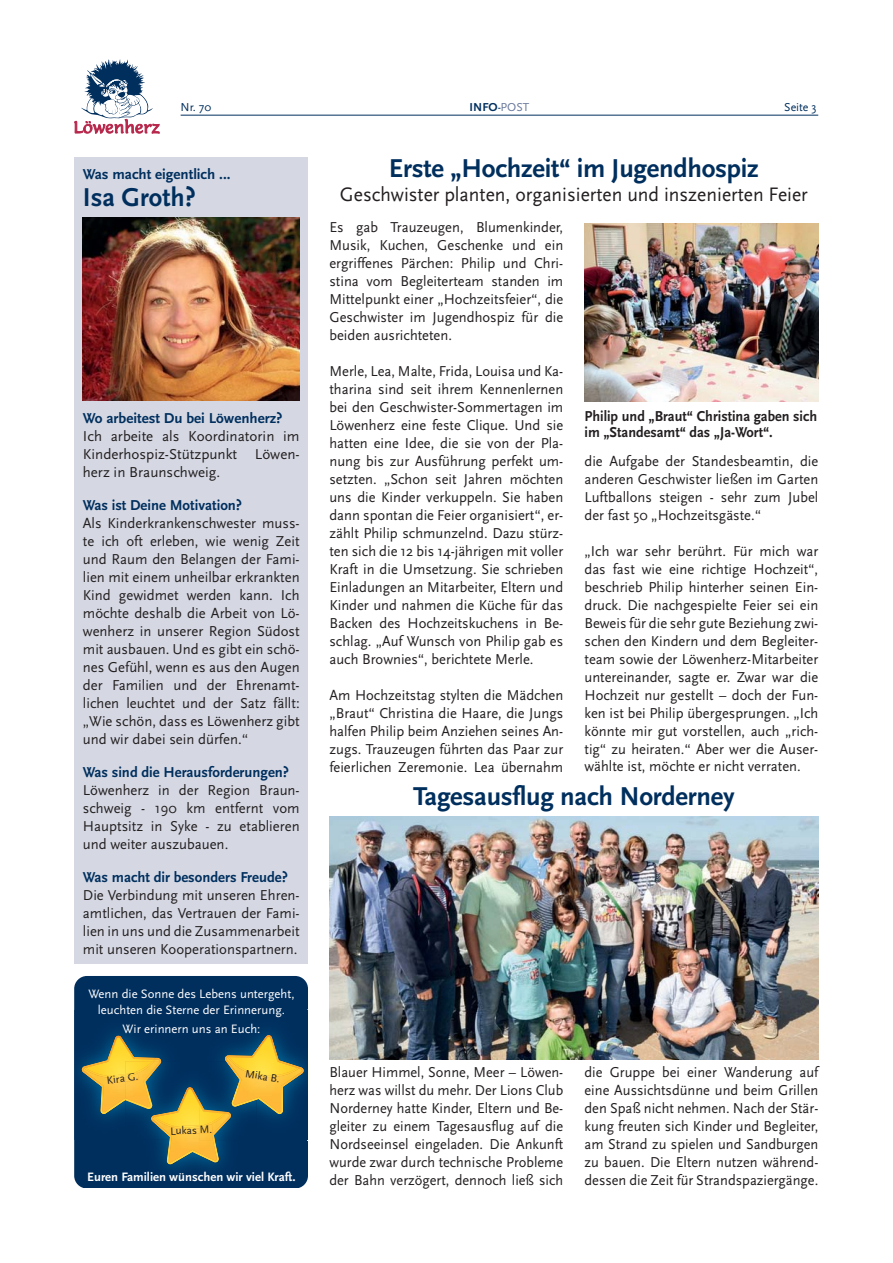
<style>
.page{position:relative;width:893px;height:1263px;background:#fff}
.page>*{position:absolute;margin:0;border:0;box-sizing:border-box;transform-origin:0 0}
.t1{font:700 27px "Scala Sans";letter-spacing:-.01em;color:#002f5e}
.t2{font:20.4px "Scala Sans";color:#231f20;scale:.96 1}
.t3{font:15px/18px "Scala Sans";color:#231f20;text-align:justify}
.t4{font:15px/18px "Scala Sans";color:#231f20;text-align:justify;scale:.96 1}
.t5{font:700 15px "Scala Sans";color:#002f5e}
.t6{font:700 15px/16.5px "Scala Sans";color:#231f20;scale:.95 1}
.t7{font:12.75px/15.3px "Scala Sans";color:#fff;text-align:center}
.t8{font:700 12.75px "Scala Sans";color:#fff}
.t9{font:12px "Scala Sans";color:#002f5e}
.t10{font:700 12px "Scala Sans";color:#002f5e}
.t11{font:11.1px "Scala Sans";color:#231f20}
.s1{font-weight:400}
.s2{font-weight:400;color:#697a9d}
</style>
<div class="page">
<img style="left:329px;top:816px;width:489px;height:244px">
<div style="left:74px;top:976px;width:234px;height:211px;background:#002f5e"></div>
<div style="left:74px;top:1010px;width:113px;height:130px;background:#002f5e"></div>
<img style="left:125px;top:1164px;width:132px;height:23px">
<img style="left:199px;top:1009px;width:110px;height:131px">
<svg style="left:81px;top:1035px;width:223px;height:129px;background:#4b6158"></svg>
<img style="left:229px;top:1037px;width:68px;height:38px">
<hr style="left:181px;top:115px;width:637px;height:1px;background:#002f5e">
<svg style="left:74px;top:59px;width:86px;height:75px"></svg>
<div style="left:74px;top:158px;width:234px;height:806px;background:#d5d8e3"></div>
<img style="left:83px;top:218px;width:217px;height:183px">
<img style="left:584px;top:223px;width:234px;height:179px">
<p class="t9" style="left:181px;top:102px;width:32px">Nr. 70</p>
<p class="t10" style="left:470px;top:103px;width:61px">INFO<span class="s1">-</span><span class="s2">POST</span></p>
<p class="t9" style="left:784px;top:102px;width:34px">Seite 3</p>
<p class="t5" style="left:83px;top:168px;width:149px">Was macht eigentlich ...</p>
<h1 class="t1" style="left:83px;top:187px;width:114px">Isa Groth?</h1>
<p class="t5" style="left:83px;top:412px;width:201px">Wo arbeitest Du bei Löwenherz?</p>
<p class="t3" style="left:83px;top:428px;width:218px">Ich arbeite als Koordinatorin im Kinderhospiz-Stützpunkt Löwen&shy;herz in Braunschweig.</p>
<p class="t5" style="left:83px;top:499px;width:161px">Was ist Deine Motivation?</p>
<p class="t3" style="left:83px;top:515px;width:218px">Als Kinderkrankenschwester muss&shy;te ich oft erleben, wie wenig Zeit und Raum den Belangen der Fami&shy;lien mit einem unheilbar erkrankten Kind gewidmet werden kann. Ich möchte deshalb die Arbeit von Lö&shy;wenherz in unserer Region Südost mit ausbauen. Und es gibt ein schö&shy;nes Gefühl, wenn es aus den Augen der Familien und der Ehrenamt&shy;lichen leuchtet und der Satz fällt: „Wie schön, dass es Löwenherz gibt und wir dabei sein dürfen.“</p>
<p class="t5" style="left:83px;top:766px;width:208px">Was sind die Herausforderungen?</p>
<p class="t3" style="left:83px;top:782px;width:218px">Löwenherz in der Region Braun&shy;schweig - 190 km entfernt vom Hauptsitz in Syke - zu etablieren und weiter auszubauen.</p>
<p class="t5" style="left:83px;top:871px;width:206px">Was macht dir besonders Freude?</p>
<p class="t3" style="left:83px;top:887px;width:218px">Die Verbindung mit unseren Ehren&shy;amtlichen, das Vertrauen der Fami&shy;lien in uns und die Zusammenarbeit mit unseren Kooperationspartnern.</p>
<p class="t7" style="left:88px;top:987px;width:208px">Wenn die Sonne des Lebens untergeht, leuchten die Sterne der Erinnerung.</p>
<p class="t7" style="left:123px;top:1022px;width:139px">Wir erinnern uns an Euch:</p>
<p class="t11" style="left:106px;top:1075px;width:33px;rotate:-7deg">Kira G.</p>
<p class="t11" style="left:170px;top:1126px;width:44px;rotate:-2deg">Lukas M.</p>
<p class="t11" style="left:246px;top:1068px;width:36px;rotate:9deg">Mika B.</p>
<p class="t8" style="left:87px;top:1171px;width:210px">Euren Familien wünschen wir viel Kraft.</p>
<h1 class="t1" style="left:389px;top:158px;width:371px">Erste „Hochzeit“ im Jugendhospiz</h1>
<h2 class="t2" style="left:340px;top:186px;width:489px">Geschwister planten, organisierten und inszenierten Feier</h2>
<p class="t3" style="left:329px;top:219px;width:235px">Es gab Trauzeugen, Blumenkinder, Musik, Kuchen, Geschenke und ein ergriffenes Pärchen: Philip und Chri&shy;stina vom Begleiterteam standen im Mittelpunkt einer „Hochzeitsfeier“, die Geschwister im Jugendhospiz für die beiden ausrichteten.</p>
<p class="t3" style="left:329px;top:363px;width:235px">Merle, Lea, Malte, Frida, Louisa und Ka&shy;tharina sind seit ihrem Kennenlernen bei den Geschwister-Sommertagen im Löwenherz eine feste Clique. Und sie hatten eine Idee, die sie von der Pla&shy;nung bis zur Ausführung perfekt um&shy;setzten. „Schon seit Jahren möchten uns die Kinder verkuppeln. Sie haben dann spontan die Feier organisiert“, er&shy;zählt Philip schmunzelnd. Dazu stürz&shy;ten sich die 12 bis 14-jährigen mit voller Kraft in die Umsetzung. Sie schrieben Einladungen an Mitarbeiter, Eltern und Kinder und nahmen die Küche für das Backen des Hochzeitskuchens in Be&shy;schlag. „Auf Wunsch von Philip gab es auch Brownies“, berichtete Merle.</p>
<p class="t3" style="left:329px;top:686px;width:235px">Am Hochzeitstag stylten die Mädchen „Braut“ Christina die Haare, die Jungs halfen Philip beim Anziehen seines An&shy;zugs. Trauzeugen führten das Paar zur feierlichen Zeremonie. Lea übernahm</p>
<p class="t6" style="left:584px;top:409px;width:246px">Philip und „Braut“ Christina gaben sich im „Standesamt“ das „Ja-Wort“.</p>
<p class="t3" style="left:584px;top:453px;width:235px">die Aufgabe der Standesbeamtin, die anderen Geschwister ließen im Garten Luftballons steigen - sehr zum Jubel der fast 50 „Hochzeitsgäste.“</p>
<p class="t3" style="left:584px;top:543px;width:235px">„Ich war sehr berührt. Für mich war das fast wie eine richtige Hochzeit“, beschrieb Philip hinterher seinen Ein&shy;druck. Die nachgespielte Feier sei ein Beweis für die sehr gute Beziehung zwi&shy;schen den Kindern und dem Begleiter&shy;team sowie der Löwenherz-Mitarbeiter untereinander, sagte er. Zwar war die Hochzeit nur gestellt – doch der Fun&shy;ken ist bei Philip übergesprungen. „Ich könnte mir gut vorstellen, auch „rich&shy;tig“ zu heiraten.“ Aber wer die Auser&shy;wählte ist, möchte er nicht verraten.</p>
<h1 class="t1" style="left:413px;top:785px;width:323px">Tagesausflug nach Norderney</h1>
<p class="t4" style="left:329px;top:1064px;width:245px">Blauer Himmel, Sonne, Meer – Löwen&shy;herz was willst du mehr. Der Lions Club Norderney hatte Kinder, Eltern und Be&shy;gleiter zu einem Tagesausflug auf die Nordseeinsel eingeladen. Die Ankunft wurde zwar durch technische Probleme der Bahn verzögert, dennoch ließ sich</p>
<p class="t4" style="left:584px;top:1064px;width:245px">die Gruppe bei einer Wanderung auf eine Aussichtsdünne und beim Grillen den Spaß nicht nehmen. Nach der Stär&shy;kung freuten sich Kinder und Begleiter, am Strand zu spielen und Sandburgen zu bauen. Die Eltern nutzen während&shy;dessen die Zeit für Strandspaziergänge.</p>
</div>
